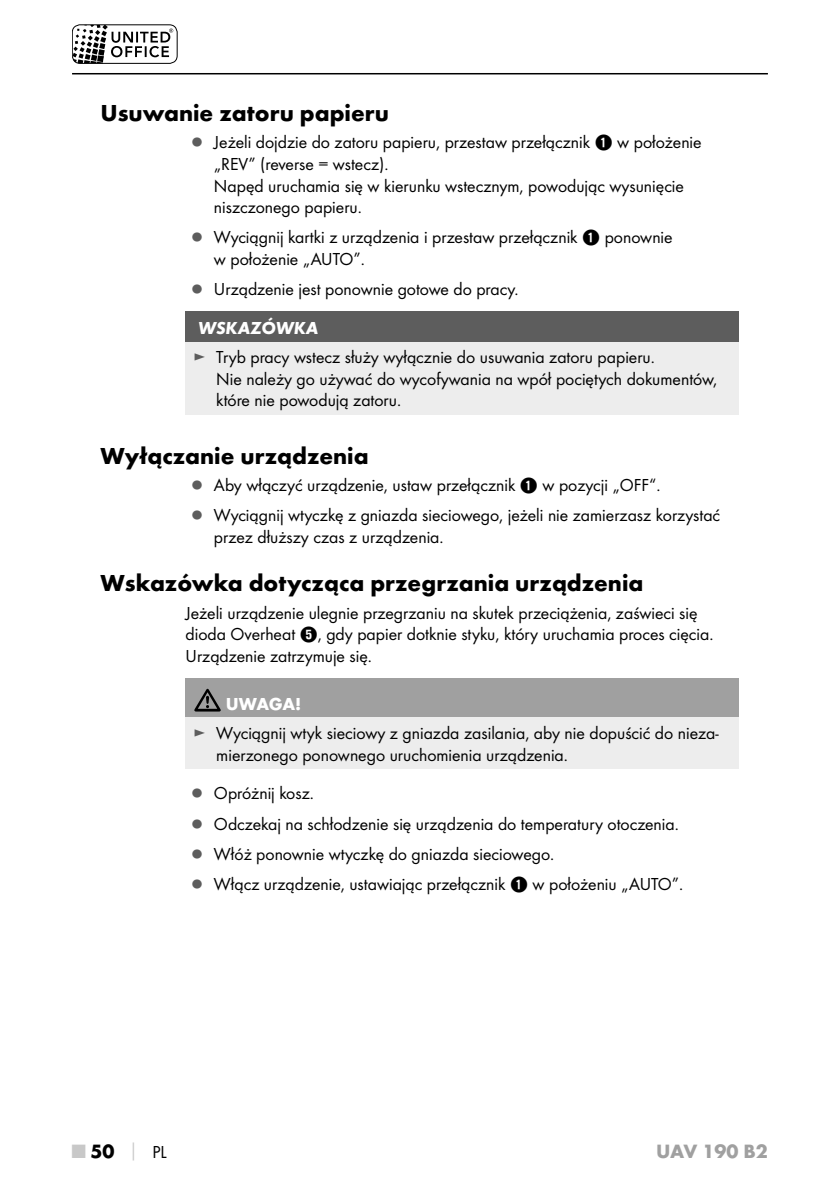
<style>
.page{position:relative;width:840px;height:1191px;background:#fff}
.page>*{position:absolute;margin:0;border:0;box-sizing:border-box;transform-origin:0 0}
.t1{font:700 24px "Futura";color:#000}
.t2{font:700 20px "Futura";color:#a0a0a0}
.t3{font:700 20px "Futura";color:#000}
.t4{font:18px/21.6px "Futura Boo";color:#000}
.t5{font:italic 700 18px "Futura";color:#fff}
.t6{font:700 18px "Futura";letter-spacing:-.02em;color:#fff}
.s1{color:#5d5d5d}
.s2{font-family:"Hako PI Nummern"}
.s3{color:#c8c8c8}
.s4{font-size:18px;color:#c8c8c8}
.s5{font-family:"Futura Boo";font-weight:400;font-size:18px}
</style>
<div class="page">
<hr style="left:72px;top:73px;width:695px;height:1px;background:#000">
<svg style="left:72px;top:25px;width:101px;height:38px"></svg>
<div style="left:72px;top:25px;width:105px;height:39px;border:1px solid #000;border-radius:8px"></div>
<div style="left:185px;top:311px;width:553px;height:31px;background:#5d5d5d"></div>
<div style="left:185px;top:342px;width:553px;height:72px;background:#ededed"></div>
<div style="left:185px;top:678px;width:553px;height:39px;background:#a0a0a0"></div>
<div style="left:185px;top:717px;width:553px;height:52px;background:#ededed"></div>
<svg style="left:194px;top:689px;width:26px;height:22px"></svg>
<h1 class="t1" style="left:100px;top:98px;width:290px">Usuwanie zatoru papieru</h1>
<p class="t4" style="left:214px;top:131px;width:489px;text-indent:-23px"><span class="s1">●</span> Jeżeli dojdzie do zatoru papieru, przestaw przełącznik <span class="s2">1</span> w położenie „REV” (reverse = wstecz).<br>Napęd uruchamia się w kierunku wstecznym, powodując wysunięcie niszczonego papieru.</p>
<p class="t4" style="left:214px;top:226px;width:460px;text-indent:-23px"><span class="s1">●</span> Wyciągnij kartki z urządzenia i przestaw przełącznik <span class="s2">1</span> ponownie w położenie „AUTO”.</p>
<p class="t4" style="left:191px;top:278px;width:326px"><span class="s1">●</span> Urządzenie jest ponownie gotowe do pracy.</p>
<p class="t5" style="left:198px;top:316px;width:122px">WSKAZÓWKA</p>
<p class="t4" style="left:216px;top:346px;width:502px;text-indent:-23px"><span class="s1">►</span> Tryb pracy wstecz służy wyłącznie do usuwania zatoru papieru.<br>Nie należy go używać do wycofywania na wpół pociętych dokumentów, które nie powodują zatoru.</p>
<h1 class="t1" style="left:100px;top:441px;width:269px">Wyłączanie urządzenia</h1>
<p class="t4" style="left:191px;top:474px;width:468px"><span class="s1">●</span> Aby włączyć urządzenie, ustaw przełącznik <span class="s2">1</span> w pozycji „OFF“.</p>
<p class="t4" style="left:214px;top:504px;width:507px;text-indent:-23px"><span class="s1">●</span> Wyciągnij wtyczkę z gniazda sieciowego, jeżeli nie zamierzasz korzystać przez dłuższy czas z urządzenia.</p>
<h1 class="t1" style="left:100px;top:568px;width:544px">Wskazówka dotycząca przegrzania urządzenia</h1>
<p class="t4" style="left:185px;top:601px;width:527px">Jeżeli urządzenie ulegnie przegrzaniu na skutek przeciążenia, zaświeci się dioda Overheat <span class="s2">5</span>, gdy papier dotknie styku, który uruchamia proces cięcia.<br>Urządzenie zatrzymuje się.</p>
<p class="t6" style="left:225px;top:692px;width:77px">UWAGA!</p>
<p class="t4" style="left:216px;top:722px;width:503px;text-indent:-23px"><span class="s1">►</span> Wyciągnij wtyk sieciowy z gniazda zasilania, aby nie dopuścić do nieza&shy;mierzonego ponownego uruchomienia urządzenia.</p>
<p class="t4" style="left:191px;top:782px;width:122px"><span class="s1">●</span> Opróżnij kosz.</p>
<p class="t4" style="left:191px;top:812px;width:486px"><span class="s1">●</span> Odczekaj na schłodzenie się urządzenia do temperatury otoczenia.</p>
<p class="t4" style="left:191px;top:842px;width:362px"><span class="s1">●</span> Włóż ponownie wtyczkę do gniazda sieciowego.</p>
<p class="t4" style="left:191px;top:873px;width:491px"><span class="s1">●</span> Włącz urządzenie, ustawiając przełącznik <span class="s2">1</span> w położeniu „AUTO”.</p>
<p class="t3" style="left:72px;top:1139px;width:96px"><span class="s3">■</span> 50 <span class="s4">│</span> <span class="s5">PL</span></p>
<p class="t2" style="left:655px;top:1139px;width:113px">UAV 190 B2</p>
</div>
